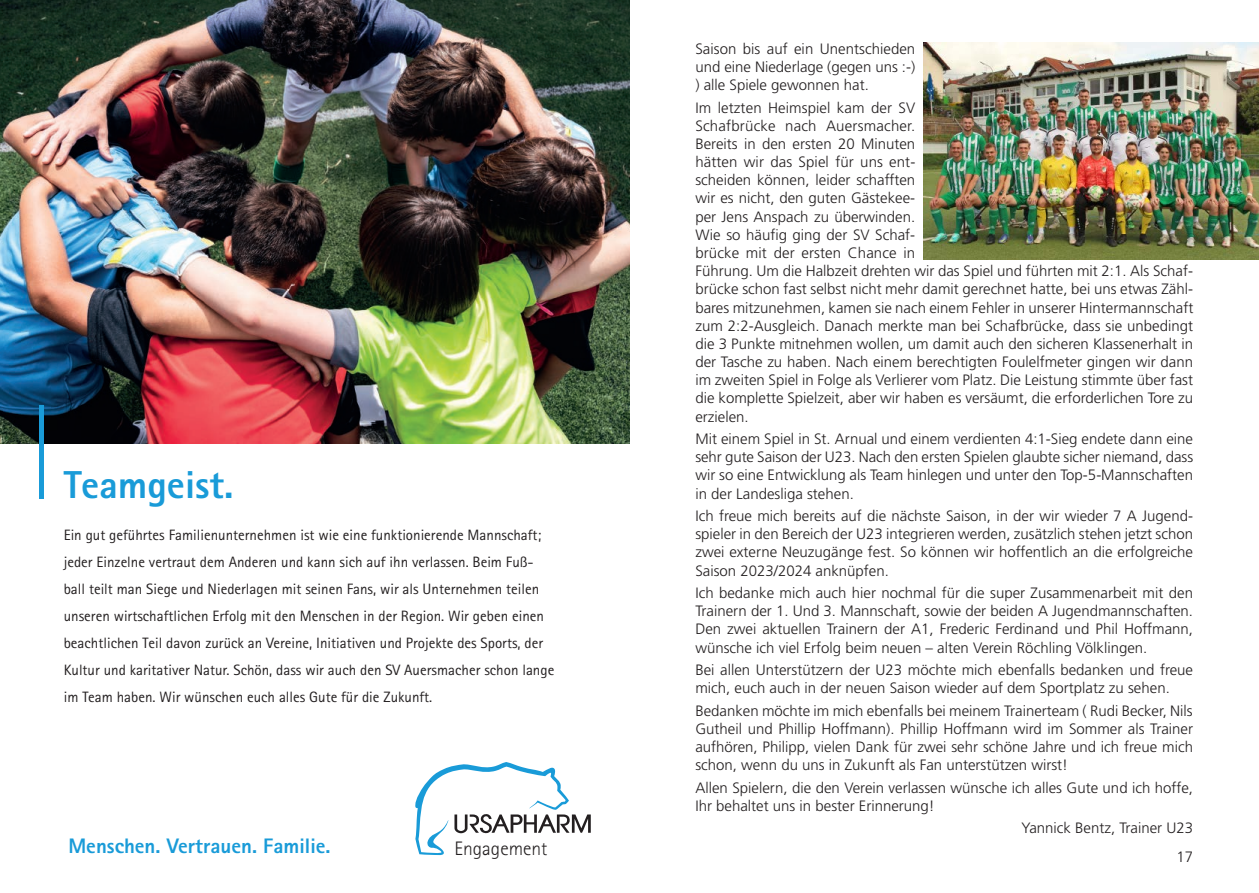
<style>
.page{position:relative;width:1259px;height:893px;background:#fff}
.page>*{position:absolute;margin:0;border:0;box-sizing:border-box;transform-origin:0 0}
.t1{font:800 39px "Rotis Sans Serif";color:#199bd8}
.t2{font:800 21px "Rotis Sans Serif";color:#199bd8}
.t3{font:300 19.5px "Rotis Sans Serif";color:#231f20}
.t4{font:300 15px/18.1px "Frutiger LT Std";color:#231f20;text-align:justify}
.t5{font:15px/27px "Rotis Sans Serif";color:#231f20}
</style>
<div class="page">
<img style="left:0;top:0;width:629px;height:443px">
<svg style="left:415px;top:762px;width:176px;height:93px"></svg>
<div style="left:39px;top:405px;width:5px;height:94px;background:#199bd8"></div>
<img style="left:923px;top:43px;width:336px;height:216px">
<h1 class="t1" style="left:64px;top:460px;width:171px">Teamgeist.</h1>
<p class="t5" style="left:64px;top:522px;width:492px">Ein gut geführtes Familienunternehmen ist wie eine funktionierende Mannschaft; jeder Einzelne vertraut dem Anderen und kann sich auf ihn verlassen. Beim Fuß&shy;ball teilt man Siege und Niederlagen mit seinen Fans, wir als Unternehmen teilen unseren wirtschaftlichen Erfolg mit den Menschen in der Region. Wir geben einen beachtlichen Teil davon zurück an Vereine, Initiativen und Projekte des Sports, der Kultur und karitativer Natur. Schön, dass wir auch den SV Auersmacher schon lange im Team haben. Wir wünschen euch alles Gute für die Zukunft.</p>
<h2 class="t2" style="left:68px;top:833px;width:264px">Menschen. Vertrauen. Familie.</h2>
<h3 class="t3" style="left:454px;top:837px;width:94px">Engagement</h3>
<p class="t4" style="left:695px;top:40px;width:221px">Saison bis auf ein Unentschieden und eine Niederlage (gegen uns :-) ) alle Spiele gewonnen hat.</p>
<p class="t4" style="left:695px;top:99px;width:499px;text-align:left">Im letzten Heimspiel kam der SV<br>Schafbrücke nach Auersmacher.<br>Bereits in den ersten 20 Minuten<br>hätten wir das Spiel für uns ent-<br>scheiden können, leider schafften<br>wir es nicht, den guten Gästekee-<br>per Jens Anspach zu überwinden.<br>Wie so häufig ging der SV Schaf-<br>brücke mit der ersten Chance in<br>Führung. Um die Halbzeit drehten wir das Spiel und führten mit 2:1. Als Schaf&shy;brücke schon fast selbst nicht mehr damit gerechnet hatte, bei uns etwas Zähl&shy;bares mitzunehmen, kamen sie nach einem Fehler in unserer Hintermannschaft zum 2:2-Ausgleich. Danach merkte man bei Schafbrücke, dass sie unbedingt die 3 Punkte mitnehmen wollen, um damit auch den sicheren Klassenerhalt in der Tasche zu haben. Nach einem berechtigten Foulelfmeter gingen wir dann im zweiten Spiel in Folge als Verlierer vom Platz. Die Leistung stimmte über fast die komplette Spielzeit, aber wir haben es versäumt, die erforderlichen Tore zu erzielen.</p>
<p class="t4" style="left:695px;top:430px;width:499px">Mit einem Spiel in St. Arnual und einem verdienten 4:1-Sieg endete dann eine sehr gute Saison der U23. Nach den ersten Spielen glaubte sicher niemand, dass wir so eine Entwicklung als Team hinlegen und unter den Top-5-Mannschaften in der Landesliga stehen.</p>
<p class="t4" style="left:695px;top:507px;width:499px">Ich freue mich bereits auf die nächste Saison, in der wir wieder 7 A Jugend&shy;spieler in den Bereich der U23 integrieren werden, zusätzlich stehen jetzt schon zwei externe Neuzugänge fest. So können wir hoffentlich an die erfolgreiche Saison 2023/2024 anknüpfen.</p>
<p class="t4" style="left:695px;top:584px;width:499px">Ich bedanke mich auch hier nochmal für die super Zusammenarbeit mit den Trainern der 1. Und 3. Mannschaft, sowie der beiden A Jugendmannschaften.<br>Den zwei aktuellen Trainern der A1, Frederic Ferdinand und Phil Hoffmann, wünsche ich viel Erfolg beim neuen – alten Verein Röchling Völklingen.</p>
<p class="t4" style="left:695px;top:661px;width:499px">Bei allen Unterstützern der U23 möchte mich ebenfalls bedanken und freue mich, euch auch in der neuen Saison wieder auf dem Sportplatz zu sehen.</p>
<p class="t4" style="left:695px;top:702px;width:499px">Bedanken möchte im mich ebenfalls bei meinem Trainerteam ( Rudi Becker, Nils Gutheil und Phillip Hoffmann). Phillip Hoffmann wird im Sommer als Trainer aufhören, Philipp, vielen Dank für zwei sehr schöne Jahre und ich freue mich schon, wenn du uns in Zukunft als Fan unterstützen wirst!</p>
<p class="t4" style="left:695px;top:779px;width:499px">Allen Spielern, die den Verein verlassen wünsche ich alles Gute und ich hoffe,<br>Ihr behaltet uns in bester Erinnerung!</p>
<p class="t4" style="left:1021px;top:819px;width:173px">Yannick Bentz, Trainer U23</p>
<p class="t4" style="left:1176px;top:848px;width:18px">17</p>
</div>
